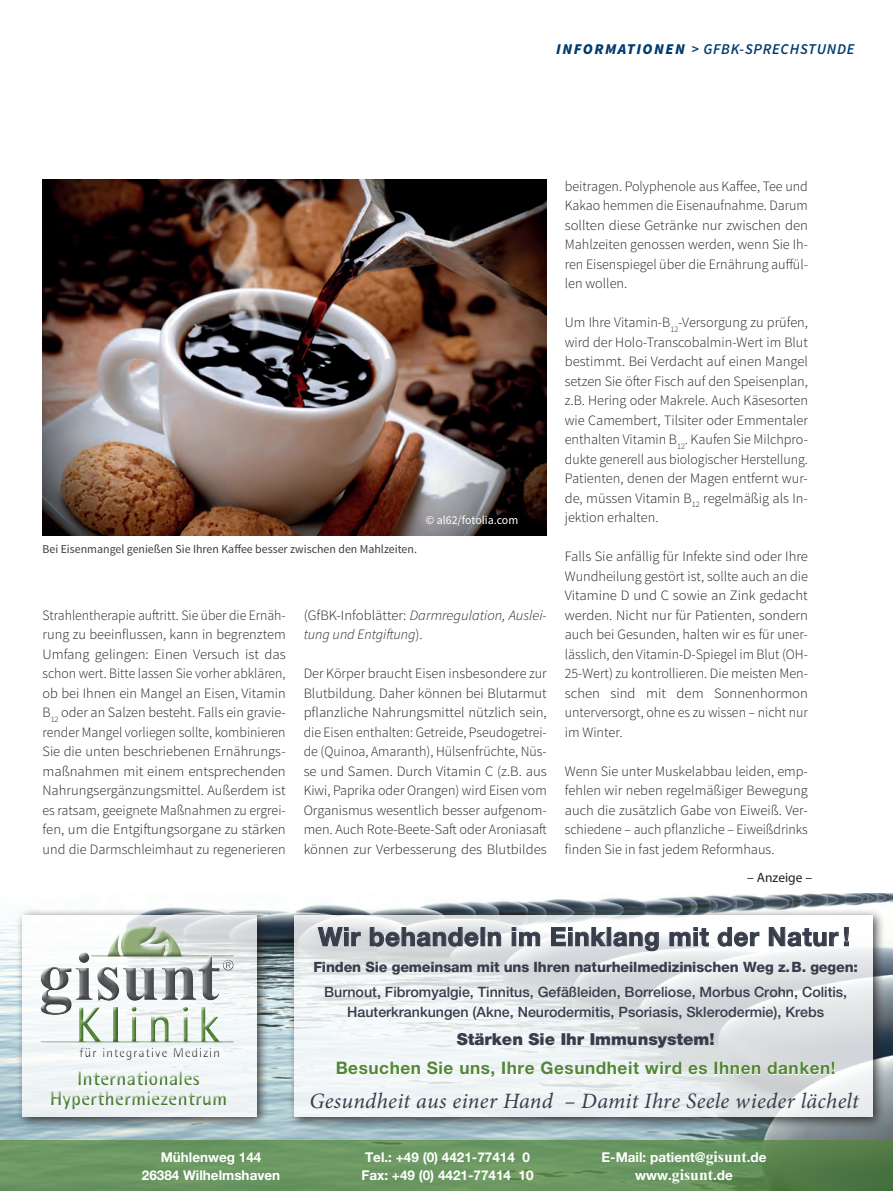
<style>
.page{position:relative;width:893px;height:1191px;background:#fff}
.page>*{position:absolute;margin:0;border:0;box-sizing:border-box;transform-origin:0 0}
.t1{font:700 25.5px "Helvetica Neue";letter-spacing:.03em;color:#383d4c}
.t2{font:italic 21.9px "Minion Pro";letter-spacing:.015em;color:#383d4c}
.t3{font:800 19.8px/19.8px "Rotis Sans Serif";color:#538738;text-align:center}
.t4{font:700 17.25px "Helvetica Neue";letter-spacing:.03em;color:#538738}
.t5{font:900 16.5px "Helvetica Neue";color:#383d4c}
.t6{font:italic 600 15px "Source Sans Pro";letter-spacing:.05em;color:#003a6f}
.t7{font:300 14.25px/19.5px "Source Sans Pro";color:#231f20;text-align:justify}
.t8{font:300 14.25px/19.5px "Source Sans Pro";color:#231f20;text-align:justify;scale:.96 1}
.t9{font:500 14.25px/19.5px "Helvetica Neue";color:#383d4c;text-align:center}
.t10{font:800 14.25px "Helvetica Neue";letter-spacing:-.01em;color:#383d4c}
.t11{font:italic 300 14.25px/19.5px "Source Sans Pro";color:#231f20}
.t12{font:700 13.5px/18px "Helvetica Neue";color:#fff;text-align:center}
.t13{font:700 13.5px "Rotis Sans Serif";letter-spacing:.05em;color:#57585a}
.t14{font:13.5px "Myriad Pro";color:#231f20}
.t15{font:12px "Source Sans Pro";color:#3e3e3f}
.t16{font:12px "Source Sans Pro";color:#fff}
.s1{font-weight:900}
.s2{font-style:normal}
.s3{font-family:"Times New Roman";font-size:15.75px}
</style>
<div class="page">
<img style="left:43px;top:179px;width:504px;height:357px">
<img style="left:0;top:894px;width:893px;height:246px">
<svg style="left:0;top:1140px;width:893px;height:51px;background:#66925d"></svg>
<svg style="left:16px;top:909px;width:253px;height:220px;background:#9aa8ad"></svg>
<svg style="left:22px;top:915px;width:235px;height:201px;fill:#f1f6f7"></svg>
<svg style="left:288px;top:909px;width:597px;height:220px;background:#808e93"></svg>
<svg style="left:294px;top:915px;width:579px;height:201px"></svg>
<div style="left:40px;top:927px;width:198px;height:186px;background:#231f20;opacity:.31"></div>
<svg style="left:336px;top:1061px;width:85px;height:14px"></svg>
<svg style="left:427px;top:1061px;width:27px;height:14px"></svg>
<svg style="left:460px;top:1064px;width:35px;height:13px"></svg>
<svg style="left:502px;top:1061px;width:33px;height:14px"></svg>
<svg style="left:541px;top:1061px;width:141px;height:15px"></svg>
<svg style="left:688px;top:1064px;width:20px;height:11px"></svg>
<div style="left:714px;top:1061px;width:4px;height:13px;border:1px solid #fff"></div>
<svg style="left:720px;top:1061px;width:41px;height:14px"></svg>
<svg style="left:767px;top:1061px;width:68px;height:14px"></svg>
<svg style="left:318px;top:927px;width:43px;height:19px"></svg>
<svg style="left:370px;top:927px;width:109px;height:19px;background:#afb2b8"></svg>
<div style="left:481px;top:927px;width:4px;height:19px;border:1px solid #383d4c"></div>
<svg style="left:488px;top:931px;width:13px;height:15px"></svg>
<svg style="left:512px;top:927px;width:28px;height:19px"></svg>
<svg style="left:551px;top:927px;width:55px;height:19px"></svg>
<div style="left:607px;top:927px;width:4px;height:19px;border:1px solid #383d4c"></div>
<svg style="left:613px;top:931px;width:46px;height:20px"></svg>
<svg style="left:669px;top:927px;width:40px;height:19px"></svg>
<svg style="left:718px;top:927px;width:41px;height:19px"></svg>
<svg style="left:769px;top:927px;width:80px;height:19px"></svg>
<p class="t6" style="left:556px;top:40px;width:300px"><span class="s1">INFORMATIONEN</span> &gt; GFBK-SPRECHSTUNDE</p>
<p class="t15" style="left:43px;top:542px;width:376px">Bei Eisenmangel genießen Sie Ihren Kaffee besser zwischen den Mahlzeiten.</p>
<p class="t16" style="left:425px;top:512px;width:94px">© al62/fotolia.com</p>
<p class="t8" style="left:43px;top:605px;width:255px">Strahlentherapie auftritt. Sie über die Ernäh&shy;rung zu beeinflussen, kann in begrenztem Umfang gelingen: Einen Versuch ist das schon wert. Bitte lassen Sie vorher abklären, ob bei Ihnen ein Mangel an Eisen, Vitamin B<sub>12</sub> oder an Salzen besteht. Falls ein gravie&shy;render Mangel vorliegen sollte, kombinieren Sie die unten beschriebenen Ernährungs&shy;maßnahmen mit einem entsprechenden Nahrungsergänzungsmittel. Außerdem ist es ratsam, geeignete Maßnahmen zu ergrei&shy;fen, um die Entgiftungsorgane zu stärken und die Darmschleimhaut zu regenerieren</p>
<p class="t11" style="left:304px;top:605px;width:245px"><span class="s2">(GfBK-Infoblätter:</span> Darmregulation, Auslei&shy;tung und Entgiftung<span class="s2">).</span></p>
<p class="t7" style="left:304px;top:664px;width:245px">Der Körper braucht Eisen insbesondere zur Blutbildung. Daher können bei Blutarmut pflanzliche Nahrungsmittel nützlich sein, die Eisen enthalten: Getreide, Pseudogetrei&shy;de (Quinoa, Amaranth), Hülsenfrüchte, Nüs&shy;se und Samen. Durch Vitamin C (z.B. aus Kiwi, Paprika oder Orangen) wird Eisen vom Organismus wesentlich besser aufgenom&shy;men. Auch Rote-Beete-Saft oder Aroniasaft können zur Verbesserung des Blutbildes</p>
<p class="t7" style="left:565px;top:176px;width:245px">beitragen. Polyphenole aus Kaffee, Tee und Kakao hemmen die Eisenaufnahme. Darum sollten diese Getränke nur zwischen den Mahlzeiten genossen werden, wenn Sie Ih&shy;ren Eisenspiegel über die Ernährung auffül&shy;len wollen.</p>
<p class="t7" style="left:565px;top:313px;width:245px">Um Ihre Vitamin-B<sub>12</sub>-Versorgung zu prüfen, wird der Holo-Transcobalmin-Wert im Blut bestimmt. Bei Verdacht auf einen Mangel setzen Sie öfter Fisch auf den Speisenplan, z.B. Hering oder Makrele. Auch Käsesorten wie Camembert, Tilsiter oder Emmentaler enthalten Vitamin B<sub>12</sub>. Kaufen Sie Milchpro&shy;dukte generell aus biologischer Herstellung.<br>Patienten, denen der Magen entfernt wur&shy;de, müssen Vitamin B<sub>12</sub> regelmäßig als In&shy;jektion erhalten.</p>
<p class="t7" style="left:565px;top:547px;width:245px">Falls Sie anfällig für Infekte sind oder Ihre Wundheilung gestört ist, sollte auch an die Vitamine D und C sowie an Zink gedacht werden. Nicht nur für Patienten, sondern auch bei Gesunden, halten wir es für uner&shy;lässlich, den Vitamin-D-Spiegel im Blut (OH-25-Wert) zu kontrollieren. Die meisten Men&shy;schen sind mit dem Sonnenhormon unterversorgt, ohne es zu wissen – nicht nur im Winter.</p>
<p class="t7" style="left:565px;top:761px;width:245px">Wenn Sie unter Muskelabbau leiden, emp&shy;fehlen wir neben regelmäßiger Bewegung auch die zusätzlich Gabe von Eiweiß. Ver&shy;schiedene – auch pflanzliche – Eiweißdrinks finden Sie in fast jedem Reformhaus.</p>
<p class="t14" style="left:747px;top:869px;width:66px">– Anzeige –</p>
<p class="t13" style="left:79px;top:1043px;width:142px">für integrative Medizin</p>
<h3 class="t3" style="left:50px;top:1068px;width:179px">Internationales<br>Hyperthermiezentrum</h3>
<h1 class="t1" style="left:318px;top:921px;width:533px">Wir behandeln im Einklang mit der Natur !</h1>
<p class="t10" style="left:313px;top:958px;width:546px">Finden Sie gemeinsam mit uns Ihren naturheilmedizinischen Weg z.B. gegen:</p>
<p class="t9" style="left:324px;top:982px;width:524px">Burnout, Fibromyalgie, Tinnitus, Gefäßleiden, Borreliose, Morbus Crohn, Colitis,<br>Hauterkrankungen (Akne, Neurodermitis, Psoriasis, Sklerodermie), Krebs</p>
<p class="t5" style="left:457px;top:1029px;width:259px">Stärken Sie Ihr Immunsystem!</p>
<p class="t4" style="left:336px;top:1057px;width:502px">Besuchen Sie uns, Ihre Gesundheit wird es Ihnen danken!</p>
<h2 class="t2" style="left:309px;top:1085px;width:551px">Gesundheit aus einer Hand – Damit Ihre Seele wieder lächelt</h2>
<p class="t12" style="left:142px;top:1147px;width:140px">Mühlenweg 144<br>26384 Wilhelmshaven</p>
<p class="t12" style="left:361px;top:1147px;width:174px;text-align:left">Tel.: +49 (0) 4421-77414 0<br>Fax: +49 (0) 4421-77414 10</p>
<p class="t12" style="left:601px;top:1147px;width:167px">E-Mail: patient@<span class="s3">gisunt</span>.de www.<span class="s3">gisunt</span>.de</p>
</div>
